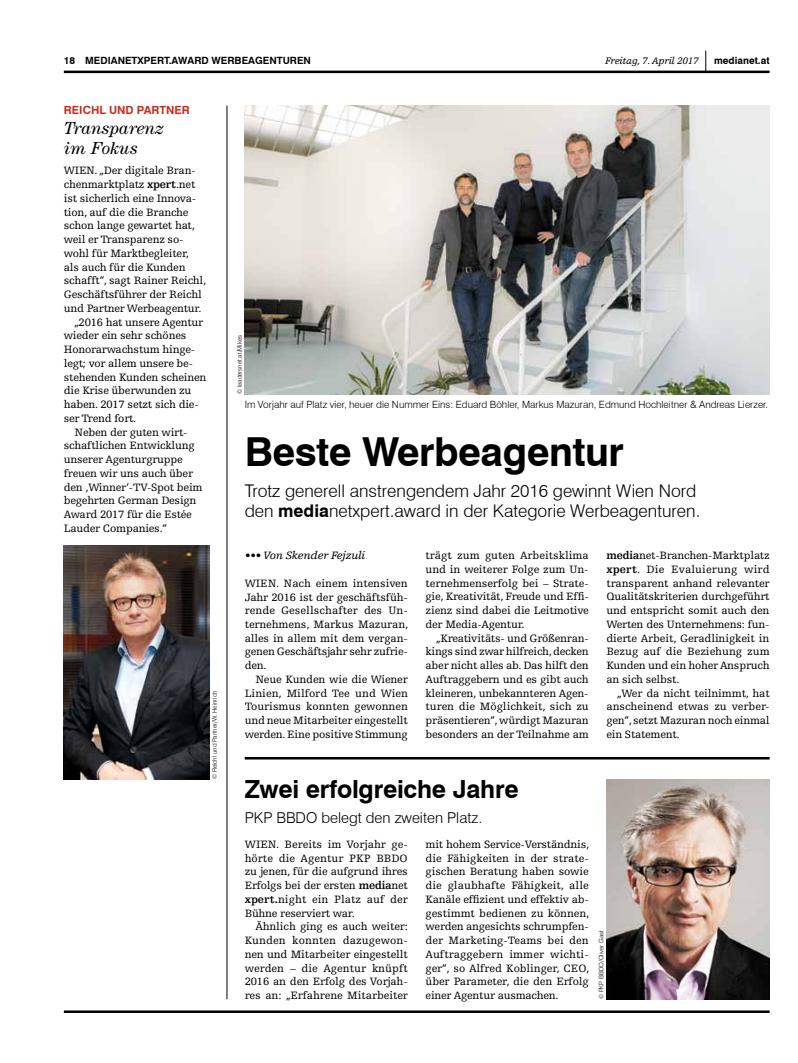
<style>
.page{position:relative;width:798px;height:1063px;background:#fff}
.page>*{position:absolute;margin:0;border:0;box-sizing:border-box;transform-origin:0 0}
.t1{font:700 40px "Swiss 721 BT";letter-spacing:-.01em;color:#000}
.t2{font:700 25px "Swiss 721 BT";letter-spacing:-.01em;color:#000}
.t3{font:300 17.5px/20px "Swiss 721 BT";color:#000}
.t4{font:italic 17.5px/20px "Century Std";color:#000}
.t5{font:300 15px "Swiss 721 BT";color:#000}
.t6{font:11.25px/13.8px "Egyptienne FLT Std";letter-spacing:-.02em;color:#000;text-align:justify}
.t7{font:italic 11.25px "Egyptienne FLT Std";letter-spacing:-.02em;color:#000}
.t8{font:700 11.25px "Swiss 721 BT";color:#c32d1c}
.t9{font:300 10px "Swiss 721 BT";color:#000}
.t10{font:700 10px "Swiss 721 BT";color:#000}
.t11{font:italic 10px "Egyptienne FLT Std";letter-spacing:-.02em;color:#000}
.t12{font:300 6.25px "Swiss 721 BT";color:#000}
.s1{font-weight:700}
</style>
<div class="page">
<svg style="left:705px;top:51px;width:1px;height:20px"></svg>
<hr style="left:64px;top:71px;width:705px;height:2px;background:#000">
<hr style="left:64px;top:1010px;width:705px;height:3px;background:#000">
<hr style="left:227px;top:106px;width:1px;height:893px;background:#000">
<img style="left:64px;top:546px;width:145px;height:233px">
<img style="left:244px;top:106px;width:525px;height:288px">
<img style="left:606px;top:779px;width:163px;height:220px">
<hr style="left:244px;top:757px;width:525px;height:3px;background:#000">
<p class="t10" style="left:64px;top:55px;width:248px">18 medianetxpert.award werbeagenturen</p>
<p class="t11" style="left:605px;top:56px;width:95px">Freitag, 7. April 2017</p>
<p class="t10" style="left:713px;top:55px;width:57px">medianet.at</p>
<p class="t8" style="left:64px;top:103px;width:124px">Reichl und Partner</p>
<h3 class="t4" style="left:64px;top:118px;width:102px">Transparenz im Fokus</h3>
<p class="t6" style="left:64px;top:164px;width:133px">WIEN. „Der digitale Bran-</p>
<p class="t6" style="left:64px;top:178px;width:133px">chenmarktplatz <span class="s1">xpert</span>.net</p>
<p class="t6" style="left:64px;top:191px;width:134px">ist sicherlich eine Innova-</p>
<p class="t6" style="left:64px;top:205px;width:126px">tion, auf die die Branche</p>
<p class="t6" style="left:64px;top:219px;width:132px">schon lange gewartet hat,</p>
<p class="t6" style="left:64px;top:233px;width:121px">weil er Transparenz so-</p>
<p class="t6" style="left:64px;top:246px;width:127px">wohl für Marktbegleiter,</p>
<p class="t6" style="left:64px;top:260px;width:123px">als auch für die Kunden</p>
<p class="t6" style="left:64px;top:274px;width:144px">schafft“, sagt Rainer Reichl,</p>
<p class="t6" style="left:64px;top:288px;width:139px">Geschäftsführer der Reichl</p>
<p class="t6" style="left:64px;top:301px;width:139px">und Partner Werbeagentur.</p>
<p class="t6" style="left:74px;top:315px;width:130px">„2016 hat unsere Agentur</p>
<p class="t6" style="left:64px;top:329px;width:124px">wieder ein sehr schönes</p>
<p class="t6" style="left:64px;top:343px;width:133px">Honorarwachstum hinge-</p>
<p class="t6" style="left:64px;top:356px;width:131px">legt; vor allem unsere be-</p>
<p class="t6" style="left:64px;top:370px;width:144px">stehenden Kunden scheinen</p>
<p class="t6" style="left:64px;top:384px;width:129px">die Krise überwunden zu</p>
<p class="t6" style="left:64px;top:398px;width:136px">haben. 2017 setzt sich die-</p>
<p class="t6" style="left:64px;top:411px;width:74px">ser Trend fort.</p>
<p class="t6" style="left:74px;top:425px;width:115px">Neben der guten wirt-</p>
<p class="t6" style="left:64px;top:439px;width:132px">schaftlichen Entwicklung</p>
<p class="t6" style="left:64px;top:453px;width:120px">unserer Agenturgruppe</p>
<p class="t6" style="left:64px;top:466px;width:131px">freuen wir uns auch über</p>
<p class="t6" style="left:64px;top:480px;width:140px">den ‚Winner‘-TV-Spot beim</p>
<p class="t6" style="left:64px;top:494px;width:134px">begehrten German Design</p>
<p class="t6" style="left:64px;top:508px;width:129px">Award 2017 für die Estée</p>
<p class="t6" style="left:64px;top:521px;width:105px">Lauder Companies.“</p>
<p class="t12" style="left:211px;top:779px;width:90px;rotate:-90deg">© Reichl und Partner/W. Heinrich</p>
<p class="t12" style="left:236px;top:394px;width:61px;rotate:-90deg">© leadersnet.at/Mikes</p>
<p class="t9" style="left:244px;top:398px;width:524px">Im Vorjahr auf Platz vier, heuer die Nummer Eins: Eduard Böhler, Markus Mazuran, Edmund Hochleitner &amp; Andreas Lierzer.</p>
<h1 class="t1" style="left:244px;top:427px;width:380px">Beste Werbeagentur</h1>
<h3 class="t3" style="left:244px;top:480px;width:457px">Trotz generell anstrengendem Jahr 2016 gewinnt Wien Nord den <span class="s1">media</span>netxpert.award in der Kategorie Werbeagenturen.</h3>
<p class="t7" style="left:244px;top:549px;width:122px">••• Von Skender Fejzuli</p>
<p class="t6" style="left:244px;top:576px;width:165px">WIEN. Nach einem intensiven Jahr 2016 ist der geschäftsfüh&shy;rende Gesellschafter des Un&shy;ternehmens, Markus Mazuran, alles in allem mit dem vergan&shy;genen Geschäftsjahr sehr zufrie&shy;den.</p>
<p class="t6" style="left:244px;top:673px;width:165px;text-indent:11px">Neue Kunden wie die Wiener Linien, Milford Tee und Wien Tourismus konnten gewonnen und neue Mitarbeiter eingestellt werden. Eine positive Stimmung</p>
<p class="t6" style="left:425px;top:549px;width:165px">trägt zum guten Arbeitsklima und in weiterer Folge zum Un&shy;ternehmenserfolg bei – Strate&shy;gie, Kreativität, Freude und Effi&shy;zienz sind dabei die Leitmotive der Media-Agentur.</p>
<p class="t6" style="left:425px;top:631px;width:165px;text-indent:11px">„Kreativitäts- und Größenran&shy;kings sind zwar hilfreich, decken aber nicht alles ab. Das hilft den Auftraggebern und es gibt auch kleineren, unbekannteren Agen&shy;turen die Möglichkeit, sich zu präsentieren“, würdigt Mazuran besonders an der Teilnahme am</p>
<p class="t6" style="left:606px;top:549px;width:165px"><span class="s1">media</span>net-Branchen-Marktplatz <span class="s1">xpert</span>. Die Evaluierung wird transparent anhand relevanter Qualitätskriterien durchgeführt und entspricht somit auch den Werten des Unternehmens: fun&shy;dierte Arbeit, Geradlinigkeit in Bezug auf die Beziehung zum Kunden und ein hoher Anspruch an sich selbst.</p>
<p class="t6" style="left:606px;top:686px;width:165px;text-indent:11px">„Wer da nicht teilnimmt, hat anscheinend etwas zu verber&shy;gen“, setzt Mazuran noch einmal ein Statement.</p>
<h2 class="t2" style="left:244px;top:774px;width:275px">Zwei erfolgreiche Jahre</h2>
<h3 class="t5" style="left:244px;top:808px;width:239px">PKP BBDO belegt den zweiten Platz.</h3>
<p class="t6" style="left:244px;top:838px;width:165px">WIEN. Bereits im Vorjahr ge&shy;hörte die Agentur PKP BBDO zu jenen, für die aufgrund ihres Erfolgs bei der ersten <span class="s1">media</span>net <span class="s1">xpert.</span>night ein Platz auf der Bühne reserviert war.</p>
<p class="t6" style="left:244px;top:920px;width:165px;text-indent:11px">Ähnlich ging es auch weiter:<br>Kunden konnten dazugewon&shy;nen und Mitarbeiter eingestellt werden – die Agentur knüpft 2016 an den Erfolg des Vorjah&shy;res an: „Erfahrene Mitarbeiter</p>
<p class="t6" style="left:425px;top:838px;width:165px">mit hohem Service-Verständnis, die Fähigkeiten in der strate&shy;gischen Beratung haben sowie die glaubhafte Fähigkeit, alle Kanäle effizient und effektiv ab&shy;gestimmt bedienen zu können, werden angesichts schrumpfen&shy;der Marketing-Teams bei den Auftraggebern immer wichti&shy;ger“, so Alfred Koblinger, CEO, über Parameter, die den Erfolg einer Agentur ausmachen.</p>
<p class="t12" style="left:597px;top:999px;width:70px;rotate:-90deg">© PKP BBDO/Oliver Gast</p>
</div>
